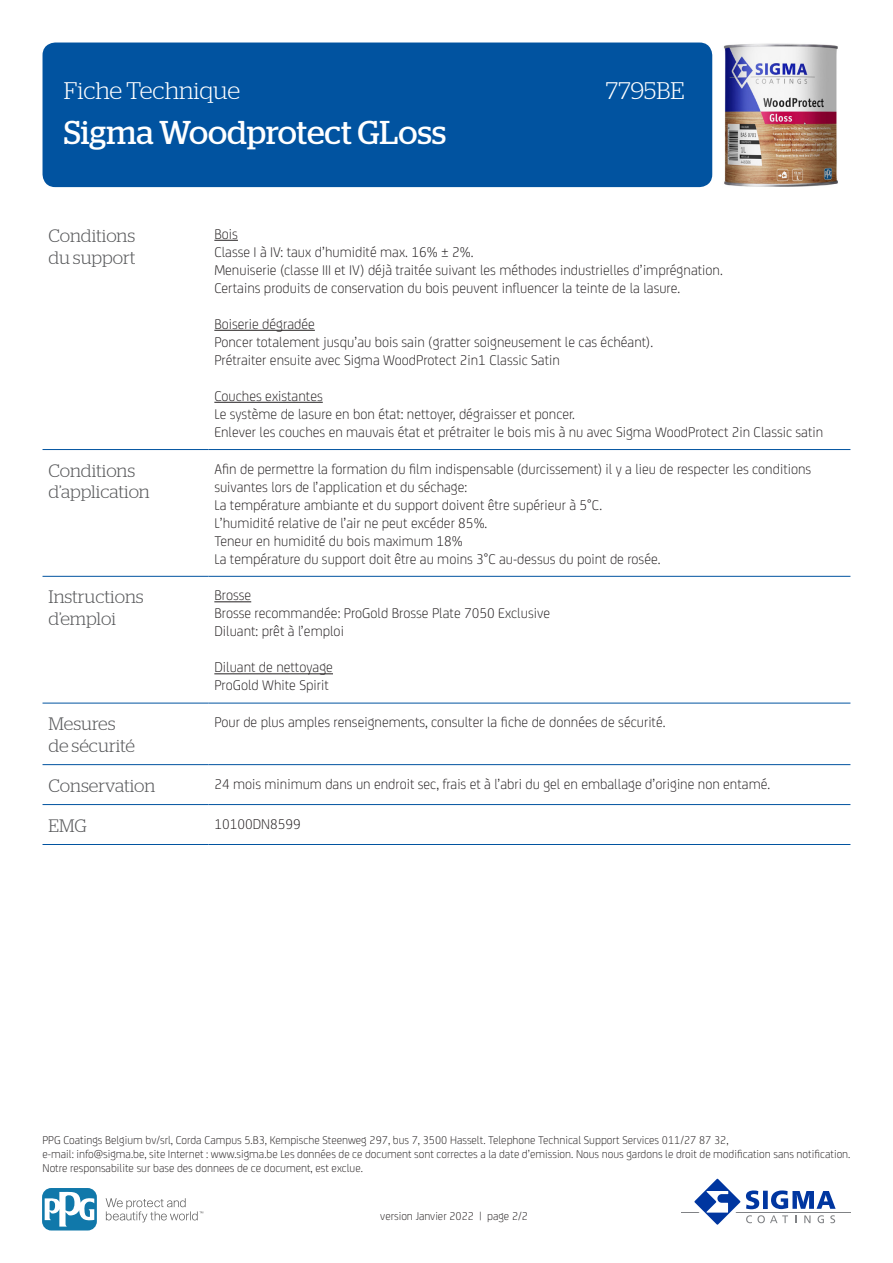
<style>
.page{position:relative;width:893px;height:1263px;background:#fff}
.page>*{position:absolute;margin:0;border:0;box-sizing:border-box;transform-origin:0 0}
.t1{font:33px "Stag";color:#fff}
.t2{font:300 24px "Stag";color:#fff}
.KOP{font:300 18px/21.6px "Stag";letter-spacing:-.005em;color:#57585a}
.BODY{font:300 15px/18px "FS Joey";color:#231f20}
.t3{font:300 12px/14.4px "FS Joey";color:#231f20}
</style>
<div class="page">
<div style="left:43px;top:43px;width:669px;height:144px;background:#0153a0;border-radius:13px"></div>
<hr style="left:681px;top:1211px;width:169px;height:1px;background:#808285">
<svg style="left:689px;top:1178px;width:147px;height:47px"></svg>
<svg style="left:106px;top:1198px;width:97px;height:24px"></svg>
<svg style="left:43px;top:1188px;width:54px;height:42px"></svg>
<svg style="left:45px;top:1191px;width:49px;height:35px"></svg>
<hr style="left:43px;top:449px;width:165px;height:1px;background:#0153a0">
<hr style="left:208px;top:449px;width:642px;height:1px;background:#0153a0">
<hr style="left:43px;top:576px;width:165px;height:1px;background:#0153a0">
<hr style="left:208px;top:576px;width:642px;height:1px;background:#0153a0">
<hr style="left:43px;top:703px;width:165px;height:1px;background:#0153a0">
<hr style="left:208px;top:703px;width:642px;height:1px;background:#0153a0">
<hr style="left:43px;top:764px;width:165px;height:1px;background:#0153a0">
<hr style="left:208px;top:764px;width:642px;height:1px;background:#0153a0">
<hr style="left:43px;top:804px;width:165px;height:1px;background:#0153a0">
<hr style="left:208px;top:804px;width:642px;height:1px;background:#0153a0">
<hr style="left:43px;top:844px;width:165px;height:1px;background:#0153a0">
<hr style="left:208px;top:844px;width:642px;height:1px;background:#0153a0">
<svg style="left:214px;top:240px;width:24px;height:1px"></svg>
<hr style="left:214px;top:330px;width:101px;height:1px;background:#231f20">
<hr style="left:214px;top:402px;width:109px;height:1px;background:#231f20">
<hr style="left:214px;top:601px;width:37px;height:1px;background:#231f20">
<hr style="left:214px;top:673px;width:119px;height:1px;background:#231f20">
<img style="left:723px;top:43px;width:115px;height:144px">
<h2 class="t2" style="left:64px;top:77px;width:178px">Fiche Technique</h2>
<h2 class="t2" style="left:606px;top:77px;width:80px">7795BE</h2>
<h1 class="t1" style="left:64px;top:114px;width:384px">Sigma Woodprotect GLoss</h1>
<p class="KOP" style="left:49px;top:225px;width:88px">Conditions du support</p>
<p class="BODY" style="left:214px;top:224px;width:510px">Bois<br>Classe I à IV: taux d’humidité max. 16% ± 2%.<br>Menuiserie (classe III et IV) déjà traitée suivant les méthodes industrielles d’imprégnation.<br>Certains produits de conservation du bois peuvent influencer la teinte de la lasure.</p>
<p class="BODY" style="left:214px;top:314px;width:440px">Boiserie dégradée<br>Poncer totalement jusqu’au bois sain (gratter soigneusement le cas échéant).<br>Prétraiter ensuite avec Sigma WoodProtect 2in1 Classic Satin</p>
<p class="BODY" style="left:214px;top:386px;width:610px">Couches existantes<br>Le système de lasure en bon état: nettoyer, dégraisser et poncer.<br>Enlever les couches en mauvais état et prétraiter le bois mis à nu avec Sigma WoodProtect 2in Classic satin</p>
<p class="KOP" style="left:49px;top:459px;width:103px">Conditions d’application</p>
<p class="BODY" style="left:214px;top:459px;width:598px">Afin de permettre la formation du film indispensable (durcissement) il y a lieu de respecter les conditions suivantes lors de l’application et du séchage:<br>La température ambiante et du support doivent être supérieur à 5°C.<br>L’humidité relative de l’air ne peut excéder 85%.<br>Teneur en humidité du bois maximum 18%<br>La température du support doit être au moins 3°C au-dessus du point de rosée.</p>
<p class="KOP" style="left:49px;top:586px;width:97px">Instructions d’emploi</p>
<p class="BODY" style="left:214px;top:585px;width:337px">Brosse<br>Brosse recommandée: ProGold Brosse Plate 7050 Exclusive<br>Diluant: prêt à l’emploi</p>
<p class="BODY" style="left:214px;top:657px;width:120px">Diluant de nettoyage<br>ProGold White Spirit</p>
<p class="KOP" style="left:49px;top:713px;width:88px">Mesures de sécurité</p>
<p class="BODY" style="left:214px;top:712px;width:453px">Pour de plus amples renseignements, consulter la fiche de données de sécurité.</p>
<p class="KOP" style="left:49px;top:774px;width:108px">Conservation</p>
<p class="BODY" style="left:214px;top:774px;width:557px">24 mois minimum dans un endroit sec, frais et à l’abri du gel en emballage d’origine non entamé.</p>
<p class="KOP" style="left:49px;top:814px;width:40px">EMG</p>
<p class="BODY" style="left:214px;top:814px;width:88px">10100DN8599</p>
<p class="t3" style="left:43px;top:1132px;width:809px">PPG Coatings Belgium bv/srl, Corda Campus 5.B3, Kempische Steenweg 297, bus 7, 3500 Hasselt. Telephone Technical Support Services 011/27 87 32,<br>e-mail: info@sigma.be, site Internet : www.sigma.be Les données de ce document sont correctes a la date d’emission. Nous nous gardons le droit de modification sans notification.<br>Notre responsabilite sur base des donnees de ce document, est exclue.</p>
<p class="t3" style="left:380px;top:1208px;width:149px">version Janvier 2022 | page 2/2</p>
</div>
